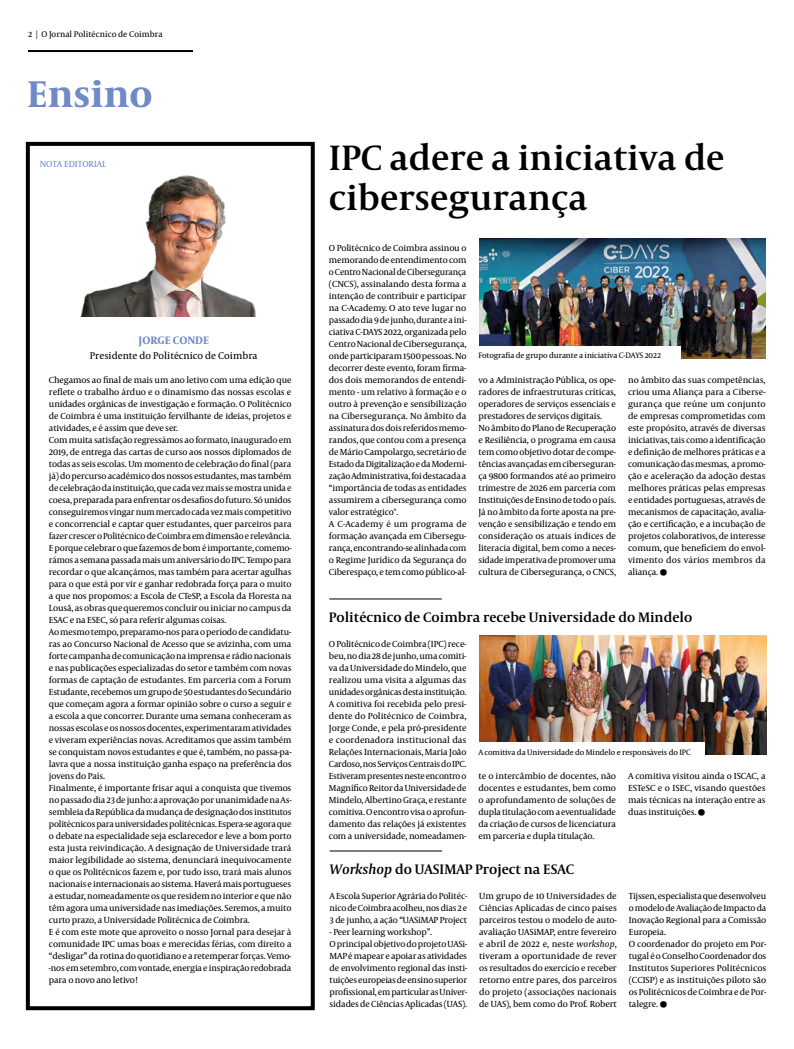
<style>
.page{position:relative;width:794px;height:1049px;background:#fff}
.page>*{position:absolute;margin:0;border:0;box-sizing:border-box;transform-origin:0 0}
.t1{font:700 38px "Capitolium News 2";color:#6f8ac6}
.t2{font:600 36px/40px "Capitolium News 2";color:#000}
.t3{font:600 14px "Capitolium News 2";color:#000}
.t4{font:700 11px "Capitolium News 2";color:#6f8ac6}
.t5{font:10px "Capitolium News 2";color:#000}
.t6{font:9px/12px "Capitolium News 2";letter-spacing:-.015em;color:#000;text-align:justify}
.t7{font:9px "Capitolium News 2";color:#6f8ac6}
.t8{font:8.5px "Capitolium News 2";color:#000}
.t9{font:8px "Capitolium News 2";letter-spacing:-.01em;color:#000}
.s1{font-style:italic}
</style>
<div class="page">
<hr style="left:28px;top:50px;width:165px;height:2px;background:#000">
<div style="left:26px;top:142px;width:289px;height:868px;border:4px solid #000"></div>
<img style="left:66px;top:146px;width:224px;height:171px">
<img style="left:480px;top:239px;width:285px;height:120px">
<hr style="left:329px;top:598px;width:113px;height:1px;background:#000">
<hr style="left:330px;top:850px;width:112px;height:1px;background:#000">
<img style="left:479px;top:635px;width:287px;height:120px">
<div style="left:478px;top:346px;width:203px;height:17px;background:#fff"></div>
<div style="left:478px;top:743px;width:226px;height:17px;background:#fff"></div>
<p class="t8" style="left:28px;top:28px;width:136px">2 | O Jornal Politécnico de Coimbra</p>
<h1 class="t1" style="left:27px;top:66px;width:127px">Ensino</h1>
<p class="t7" style="left:40px;top:158px;width:68px">NOTA EDITORIAL</p>
<p class="t4" style="left:139px;top:333px;width:72px">JORGE CONDE</p>
<p class="t5" style="left:90px;top:348px;width:169px">Presidente do Politécnico de Coimbra</p>
<p class="t6" style="left:49px;top:373px;width:244px;text-align:left">Chegamos ao final de mais um ano letivo com uma edição que reflete o trabalho árduo e o dinamismo das nossas escolas e unidades orgânicas de investigação e formação. O Politécnico de Coimbra é uma instituição fervilhante de ideias, projetos e atividades, e é assim que deve ser.<br>Com muita satisfação regressámos ao formato, inaugurado em 2019, de entrega das cartas de curso aos nossos diplomados de todas as seis escolas. Um momento de celebração do final (para já) do percurso académico dos nossos estudantes, mas também de celebração da instituição, que cada vez mais se mostra unida e coesa, preparada para enfrentar os desafios do futuro. Só unidos conseguiremos vingar num mercado cada vez mais competitivo e concorrencial e captar quer estudantes, quer parceiros para fazer crescer o Politécnico de Coimbra em dimensão e relevância.<br>E porque celebrar o que fazemos de bom é importante, comemo&shy;rámos a semana passada mais um aniversário do IPC. Tempo para recordar o que alcançámos, mas também para acertar agulhas para o que está por vir e ganhar redobrada força para o muito a que nos propomos: a Escola de CTeSP, a Escola da Floresta na Lousã, as obras que queremos concluir ou iniciar no campus da ESAC e na ESEC, só para referir algumas coisas.<br>Ao mesmo tempo, preparamo-nos para o período de candidatu&shy;ras ao Concurso Nacional de Acesso que se avizinha, com uma forte campanha de comunicação na imprensa e rádio nacionais e nas publicações especializadas do setor e também com novas formas de captação de estudantes. Em parceria com a Forum Estudante, recebemos um grupo de 50 estudantes do Secundário que começam agora a formar opinião sobre o curso a seguir e a escola a que concorrer. Durante uma semana conheceram as nossas escolas e os nossos docentes, experimentaram atividades e viveram experiências novas. Acreditamos que assim também se conquistam novos estudantes e que é, também, no passa-pa&shy;lavra que a nossa instituição ganha espaço na preferência dos jovens do País.<br>Finalmente, é importante frisar aqui a conquista que tivemos no passado dia 23 de junho: a aprovação por unanimidade na As&shy;sembleia da República da mudança de designação dos institutos politécnicos para universidades politécnicas. Espera-se agora que o debate na especialidade seja esclarecedor e leve a bom porto esta justa reivindicação. A designação de Universidade trará maior legibilidade ao sistema, denunciará inequivocamente o que os Politécnicos fazem e, por tudo isso, trará mais alunos nacionais e internacionais ao sistema. Haverá mais portugueses a estudar, nomeadamente os que residem no interior e que não têm agora uma universidade nas imediações. Seremos, a muito curto prazo, a Universidade Politécnica de Coimbra.<br>E é com este mote que aproveito o nosso Jornal para desejar à comunidade IPC umas boas e merecidas férias, com direito a “desligar” da rotina do quotidiano e a retemperar forças. Vemo--nos em setembro, com vontade, energia e inspiração redobrada para o novo ano letivo!</p>
<h2 class="t2" style="left:329px;top:136px;width:397px">IPC adere a iniciativa de cibersegurança</h2>
<p class="t6" style="left:329px;top:241px;width:139px;text-align:left">O Politécnico de Coimbra assinou o memorando de entendimento com o Centro Nacional de Cibersegurança (CNCS), assinalando desta forma a intenção de contribuir e participar na C-Academy. O ato teve lugar no passado dia 9 de junho, durante a ini&shy;ciativa C-DAYS 2022, organizada pelo Centro Nacional de Cibersegurança, onde participaram 1500 pessoas. No decorrer deste evento, foram firma&shy;dos dois memorandos de entendi&shy;mento - um relativo à formação e o outro à prevenção e sensibilização na Cibersegurança. No âmbito da assinatura dos dois referidos memo&shy;randos, que contou com a presença de Mário Campolargo, secretário de Estado da Digitalização e da Moderni&shy;zação Administrativa, foi destacada a “importância de todas as entidades assumirem a cibersegurança como valor estratégico".<br>A C-Academy é um programa de formação avançada em Cibersegu&shy;rança, encontrando-se alinhada com o Regime Jurídico da Segurança do Ciberespaço, e tem como público-al-</p>
<p class="t9" style="left:478px;top:350px;width:184px">Fotografia de grupo durante a iniciativa C-DAYS 2022</p>
<p class="t6" style="left:478px;top:373px;width:139px;text-align:left">vo a Administração Pública, os ope&shy;radores de infraestruturas críticas, operadores de serviços essenciais e prestadores de serviços digitais.<br>No âmbito do Plano de Recuperação e Resiliência, o programa em causa tem como objetivo dotar de compe&shy;tências avançadas em ciberseguran&shy;ça 9800 formandos até ao primeiro trimestre de 2026 em parceria com Instituições de Ensino de todo o país.<br>Já no âmbito da forte aposta na pre&shy;venção e sensibilização e tendo em consideração os atuais índices de literacia digital, bem como a neces&shy;sidade imperativa de promover uma cultura de Cibersegurança, o CNCS,</p>
<p class="t6" style="left:628px;top:373px;width:139px">no âmbito das suas competências, criou uma Aliança para a Ciberse&shy;gurança que reúne um conjunto de empresas comprometidas com este propósito, através de diversas iniciativas, tais como a identificação e definição de melhores práticas e a comunicação das mesmas, a promo&shy;ção e aceleração da adoção destas melhores práticas pelas empresas e entidades portuguesas, através de mecanismos de capacitação, avalia&shy;ção e certificação, e a incubação de projetos colaborativos, de interesse comum, que beneficiem do envol&shy;vimento dos vários membros da aliança.</p>
<h3 class="t3" style="left:329px;top:607px;width:365px">Politécnico de Coimbra recebe Universidade do Mindelo</h3>
<p class="t6" style="left:329px;top:637px;width:139px">O Politécnico de Coimbra (IPC) rece&shy;beu, no dia 28 de junho, uma comiti&shy;va da Universidade do Mindelo, que realizou uma visita a algumas das unidades orgânicas desta instituição.<br>A comitiva foi recebida pelo presi&shy;dente do Politécnico de Coimbra, Jorge Conde, e pela pró-presidente e coordenadora institucional das Relações Internacionais, Maria João Cardoso, nos Serviços Centrais do IPC.<br>Estiveram presentes neste encontro o Magnífico Reitor da Universidade de Mindelo, Albertino Graça, e restante comitiva. O encontro visa o aprofun&shy;damento das relações já existentes com a universidade, nomeadamen-</p>
<p class="t9" style="left:478px;top:746px;width:214px">A comitiva da Universidade do Mindelo e responsáveis do IPC</p>
<p class="t6" style="left:478px;top:769px;width:139px">te o intercâmbio de docentes, não docentes e estudantes, bem como o aprofundamento de soluções de dupla titulação com a eventualidade da criação de cursos de licenciatura em parceria e dupla titulação.</p>
<p class="t6" style="left:628px;top:769px;width:139px">A comitiva visitou ainda o ISCAC, a ESTeSC e o ISEC, visando questões mais técnicas na interação entre as duas instituições.</p>
<h3 class="t3" style="left:330px;top:859px;width:246px"><span class="s1">Workshop</span> do UASIMAP Project na ESAC</h3>
<p class="t6" style="left:330px;top:889px;width:139px">A Escola Superior Agrária do Politéc&shy;nico de Coimbra acolheu, nos dias 2 e 3 de junho, a ação “UASiMAP Project</p>
<p class="t6" style="left:330px;top:925px;width:139px;text-align:left">- Peer learning workshop”.<br>O principal objetivo do projeto UASi-MAP é mapear e apoiar as atividades de envolvimento regional das insti&shy;tuições europeias de ensino superior profissional, em particular as Univer&shy;sidades de Ciências Aplicadas (UAS).</p>
<p class="t6" style="left:479px;top:889px;width:139px">Um grupo de 10 Universidades de Ciências Aplicadas de cinco países parceiros testou o modelo de auto&shy;avaliação UASiMAP, entre fevereiro e abril de 2022 e, neste <span class="s1">workshop</span>, tiveram a oportunidade de rever os resultados do exercício e receber retorno entre pares, dos parceiros do projeto (associações nacionais de UAS), bem como do Prof. Robert</p>
<p class="t6" style="left:629px;top:889px;width:139px;text-align:left">Tijssen, especialista que desenvolveu o modelo de Avaliação de Impacto da<br>Inovação Regional para a Comissão<br>Europeia.<br>O coordenador do projeto em Por&shy;tugal é o Conselho Coordenador dos<br>Institutos Superiores Politécnicos (CCISP) e as instituições piloto são os Politécnicos de Coimbra e de Por&shy;talegre.</p>
</div>
